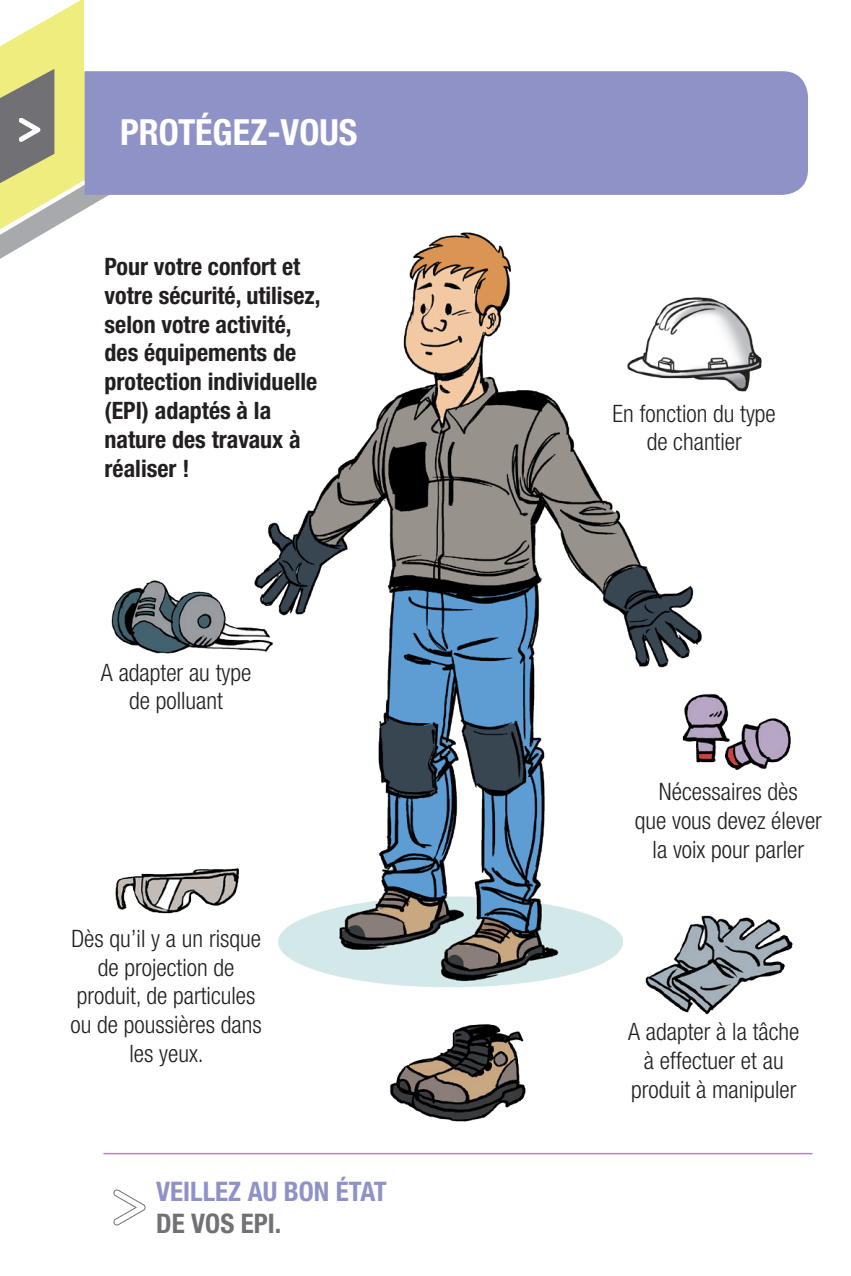
<style>
.page{position:relative;width:851px;height:1276px;background:#fff}
.page>*{position:absolute;margin:0;border:0;box-sizing:border-box;transform-origin:0 0}
.t1{font:700 condensed 36px "Helvetica Neue";color:#fff}
.t2{font:700 condensed 27px "Helvetica Neue";color:#8f92c7}
.t3{font:700 condensed 27px "Helvetica Neue";color:#717074}
.t4{font:300 condensed 24px/28.8px "Helvetica Neue";color:#231f20;text-align:center}
.t5{font:700 condensed 24px/28.8px "Helvetica Neue";color:#231f20}
</style>
<div class="page">
<svg style="left:0;top:18px;width:109px;height:241px;fill:#eeed7e"></svg>
<div style="left:85px;top:0;width:737px;height:71px;background:#fff"></div>
<svg style="left:0;top:69px;width:54px;height:132px;background:#a1a07b"></svg>
<div style="left:85px;top:71px;width:722px;height:124px;background:#8f92c7"></div>
<img style="left:265px;top:232px;width:437px;height:755px">
<img style="left:390px;top:1024px;width:136px;height:98px">
<img style="left:644px;top:675px;width:147px;height:148px">
<img style="left:634px;top:910px;width:159px;height:105px">
<img style="left:614px;top:283px;width:148px;height:136px">
<svg style="left:114px;top:1189px;width:31px;height:36px"></svg>
<hr style="left:103px;top:1153px;width:709px;height:1px;background:#b288bd">
<div style="left:224px;top:843px;width:83px;height:51px;background:#fff"></div>
<img style="left:111px;top:569px;width:170px;height:90px">
<img style="left:115px;top:868px;width:124px;height:46px">
<div style="left:694px;top:659px;width:33px;height:23px;background:#fff"></div>
<div style="left:673px;top:661px;width:33px;height:21px;background:#fff"></div>
<h1 class="t1" style="left:120px;top:111px;width:239px">PROTÉGEZ-VOUS</h1>
<p class="t5" style="left:105px;top:252px;width:217px">Pour votre confort et votre sécurité, utilisez, selon votre activité, des équipements de protection individuelle (EPI) adaptés à la nature des travaux à réaliser !</p>
<p class="t4" style="left:101px;top:657px;width:152px">A adapter au type de polluant</p>
<p class="t4" style="left:71px;top:923px;width:192px">Dès qu’il y a un risque de projection de produit, de particules ou de poussières dans les yeux.</p>
<p class="t2" style="left:156px;top:1174px;width:232px">VEILLEZ AU BON ÉTAT</p>
<p class="t3" style="left:156px;top:1207px;width:126px">DE VOS EPI.</p>
<p class="t4" style="left:612px;top:398px;width:165px">En fonction du type de chantier</p>
<p class="t4" style="left:634px;top:777px;width:188px">Nécessaires dès<br>que vous devez élever la voix pour parler</p>
<p class="t4" style="left:628px;top:1017px;width:173px">A adapter à la tâche à effectuer et au produit à manipuler</p>
</div>
